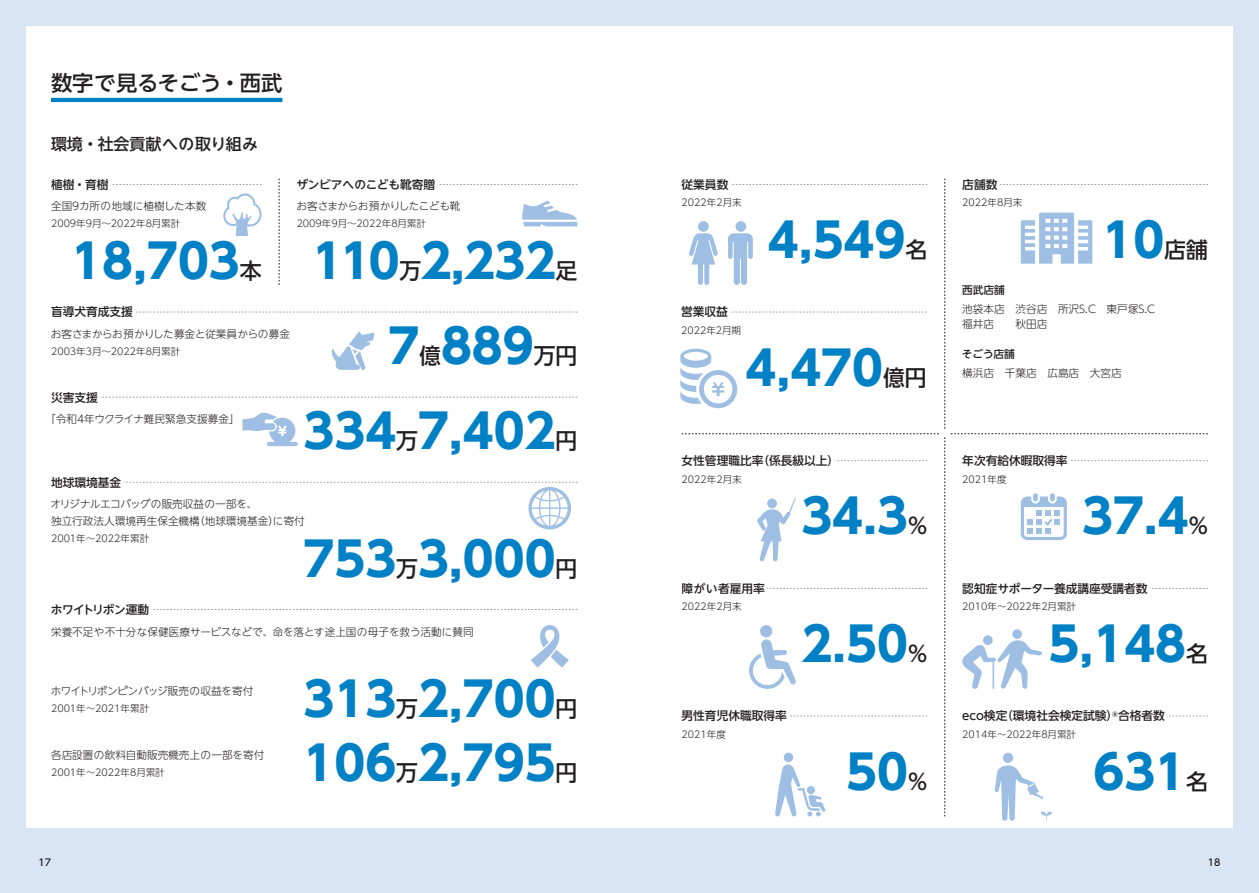
<style>
.page{position:relative;width:1259px;height:893px;background:#fff}
.page>*{position:absolute;margin:0;border:0;box-sizing:border-box;transform-origin:0 0}
.t1{font:700 46.8px/85.1px "UD Shin Go NT Pro";color:#0080c5;text-align:right}
.t2{font:500 21.3px "UD Shin Go NT Pro";color:#231f20}
.t3{font:500 15.9px "UD Shin Go NT Pro";color:#231f20}
.t4{font:500 11.7px "UD Shin Go NT Pro";color:#231f20}
.t5{font:500 11.7px "UD Shin Go NT Pro";letter-spacing:-.045em;color:#231f20}
.t6{font:500 11.7px "UD Shin Go NT Pro";letter-spacing:.02em;color:#231f20}
.t7{font:300 10.65px/14.9px "UD Shin Go NT Pro";color:#231f20}
.t8{font:300 10.65px "UD Shin Go NT Pro";letter-spacing:-.02em;color:#231f20}
.t9{font:300 10.65px "UD Shin Go NT Pro";letter-spacing:-.045em;color:#231f20}
.t10{font:500 10.65px "UD Shin Go NT Pro";color:#231f20}
.t11{font:300 9.6px "UD Shin Go NT Pro";color:#231f20}
.t12{font:500 9.6px "UD Shin Go NT Pro";color:#231f20}
.s1{font-weight:500;font-size:21.75px;color:#231f20}
</style>
<div class="page">
<div style="left:0;top:828px;width:629px;height:65px;background:#d8e5f4"></div>
<div style="left:0;top:0;width:629px;height:26px;background:#d8e5f4"></div>
<div style="left:0;top:0;width:26px;height:893px;background:#d8e5f4"></div>
<div style="left:629px;top:828px;width:630px;height:65px;background:#d8e5f4"></div>
<div style="left:629px;top:0;width:630px;height:26px;background:#d8e5f4"></div>
<div style="left:1233px;top:0;width:26px;height:893px;background:#d8e5f4"></div>
<hr style="left:51px;top:98px;width:231px;height:4px;background:#0080c5">
<svg style="left:136px;top:311px;width:441px;height:2px"></svg>
<svg style="left:151px;top:609px;width:426px;height:1px"></svg>
<svg style="left:100px;top:396px;width:477px;height:2px"></svg>
<svg style="left:437px;top:184px;width:140px;height:1px"></svg>
<svg style="left:279px;top:179px;width:1px;height:106px"></svg>
<svg style="left:331px;top:331px;width:43px;height:39px"></svg>
<svg style="left:112px;top:184px;width:149px;height:52px"></svg>
<svg style="left:522px;top:201px;width:55px;height:25px"></svg>
<svg style="left:531px;top:625px;width:38px;height:43px"></svg>
<svg style="left:123px;top:481px;width:454px;height:48px"></svg>
<svg style="left:242px;top:412px;width:56px;height:34px"></svg>
<svg style="left:680px;top:179px;width:528px;height:642px"></svg>
<h2 class="t2" style="left:51px;top:66px;width:233px">数字で見るそごう・西武</h2>
<h3 class="t3" style="left:51px;top:131px;width:209px">環境・社会貢献への取り組み</h3>
<p class="t4" style="left:51px;top:175px;width:59px">植樹・育樹</p>
<p class="t7" style="left:51px;top:198px;width:157px">全国9カ所の地域に植樹した本数</p>
<p class="t11" style="left:51px;top:216px;width:131px">2009年9月～2022年8月累計</p>
<h1 class="t1" style="left:71px;top:218px;width:192px">18,703<span class="s1">本</span></h1>
<p class="t4" style="left:296px;top:175px;width:140px">ザンビアへのこども靴寄贈</p>
<p class="t9" style="left:296px;top:198px;width:166px">お客さまからお預かりしたこども靴</p>
<p class="t11" style="left:297px;top:216px;width:131px">2009年9月～2022年8月累計</p>
<h1 class="t1" style="left:312px;top:218px;width:266px">110<span class="s1">万</span>2,232<span class="s1">足</span></h1>
<p class="t4" style="left:51px;top:302px;width:83px">盲導犬育成支援</p>
<p class="t8" style="left:51px;top:325px;width:241px">お客さまからお預かりした募金と従業員からの募金</p>
<p class="t11" style="left:51px;top:344px;width:131px">2003年3月～2022年8月累計</p>
<p class="t4" style="left:51px;top:388px;width:48px">災害支援</p>
<p class="t7" style="left:45px;top:411px;width:196px">「令和4年ウクライナ難民緊急支援募金」</p>
<h1 class="t1" style="left:304px;top:303px;width:275px">7<span class="s1">億</span>889<span class="s1">万円<br></span>334<span class="s1">万</span>7,402<span class="s1">円</span></h1>
<p class="t4" style="left:51px;top:473px;width:72px">地球環境基金</p>
<p class="t7" style="left:51px;top:495px;width:256px;line-height:17px">オリジナルエコバッグの販売収益の一部を、<br>独立行政法人環境再生保全機構（地球環境基金）に寄付</p>
<p class="t11" style="left:51px;top:531px;width:100px">2001年～2022年累計</p>
<h1 class="t1" style="left:304px;top:515px;width:275px">753<span class="s1">万</span>3,000<span class="s1">円</span></h1>
<p class="t5" style="left:51px;top:600px;width:100px">ホワイトリボン運動</p>
<p class="t7" style="left:51px;top:624px;width:424px">栄養不足や不十分な保健医療サービスなどで、命を落とす途上国の母子を救う活動に賛同</p>
<p class="t8" style="left:51px;top:682px;width:204px">ホワイトリボンピンバッジ販売の収益を寄付</p>
<p class="t11" style="left:51px;top:701px;width:100px">2001年～2021年累計</p>
<p class="t7" style="left:51px;top:747px;width:215px">各店設置の飲料自動販売機売上の一部を寄付</p>
<p class="t11" style="left:51px;top:764px;width:115px">2001年～2022年8月累計</p>
<h1 class="t1" style="left:304px;top:666px;width:275px;line-height:63.8px;text-align:left">313<span class="s1">万</span>2,700<span class="s1">円<br></span>106<span class="s1">万</span>2,795<span class="s1">円</span></h1>
<p class="t4" style="left:681px;top:175px;width:48px">従業員数</p>
<p class="t11" style="left:681px;top:195px;width:61px">2022年2月末</p>
<p class="t4" style="left:962px;top:175px;width:37px">店舗数</p>
<p class="t11" style="left:962px;top:195px;width:61px">2022年8月末</p>
<h1 class="t1" style="left:768px;top:197px;width:161px">4,549<span class="s1">名</span></h1>
<h1 class="t1" style="left:1102px;top:197px;width:107px">10<span class="s1">店舗</span></h1>
<p class="t4" style="left:681px;top:302px;width:48px">営業収益</p>
<p class="t11" style="left:681px;top:322px;width:61px">2022年2月期</p>
<h1 class="t1" style="left:745px;top:324px;width:183px">4,470<span class="s1">億円</span></h1>
<p class="t10" style="left:962px;top:282px;width:44px">西武店舗</p>
<p class="t7" style="left:962px;top:302px;width:205px">池袋本店　渋谷店　所沢S.C　東戸塚S.C　福井店　　秋田店</p>
<p class="t10" style="left:962px;top:345px;width:54px">そごう店舗</p>
<p class="t7" style="left:962px;top:365px;width:161px">横浜店　千葉店　広島店　大宮店</p>
<p class="t4" style="left:681px;top:451px;width:159px">女性管理職比率（係長級以上）</p>
<p class="t11" style="left:681px;top:471px;width:61px">2022年2月末</p>
<p class="t4" style="left:962px;top:451px;width:107px">年次有給休暇取得率</p>
<p class="t11" style="left:962px;top:471px;width:46px">2021年度</p>
<h1 class="t1" style="left:801px;top:473px;width:129px">34.3<span class="s1">％</span></h1>
<h1 class="t1" style="left:1082px;top:473px;width:129px">37.4<span class="s1">％</span></h1>
<p class="t6" style="left:681px;top:579px;width:85px">障がい者雇用率</p>
<p class="t11" style="left:681px;top:599px;width:61px">2022年2月末</p>
<p class="t4" style="left:962px;top:579px;width:187px">認知症サポーター養成講座受講者数</p>
<p class="t11" style="left:962px;top:599px;width:115px">2010年～2022年2月累計</p>
<h1 class="t1" style="left:801px;top:600px;width:129px">2.50<span class="s1">％</span></h1>
<h1 class="t1" style="left:1048px;top:600px;width:161px">5,148<span class="s1">名</span></h1>
<p class="t4" style="left:681px;top:706px;width:107px">男性育児休職取得率</p>
<p class="t11" style="left:681px;top:726px;width:46px">2021年度</p>
<p class="t4" style="left:962px;top:706px;width:204px">eco検定（環境社会検定試験）<sup>®</sup>合格者数</p>
<p class="t11" style="left:962px;top:726px;width:115px">2014年～2022年8月累計</p>
<h1 class="t1" style="left:846px;top:728px;width:84px">50<span class="s1">％</span></h1>
<h1 class="t1" style="left:1093px;top:728px;width:116px">631<span class="s1">名</span></h1>
<p class="t12" style="left:38px;top:855px;width:14px">17</p>
<p class="t12" style="left:1208px;top:855px;width:14px">18</p>
</div>
